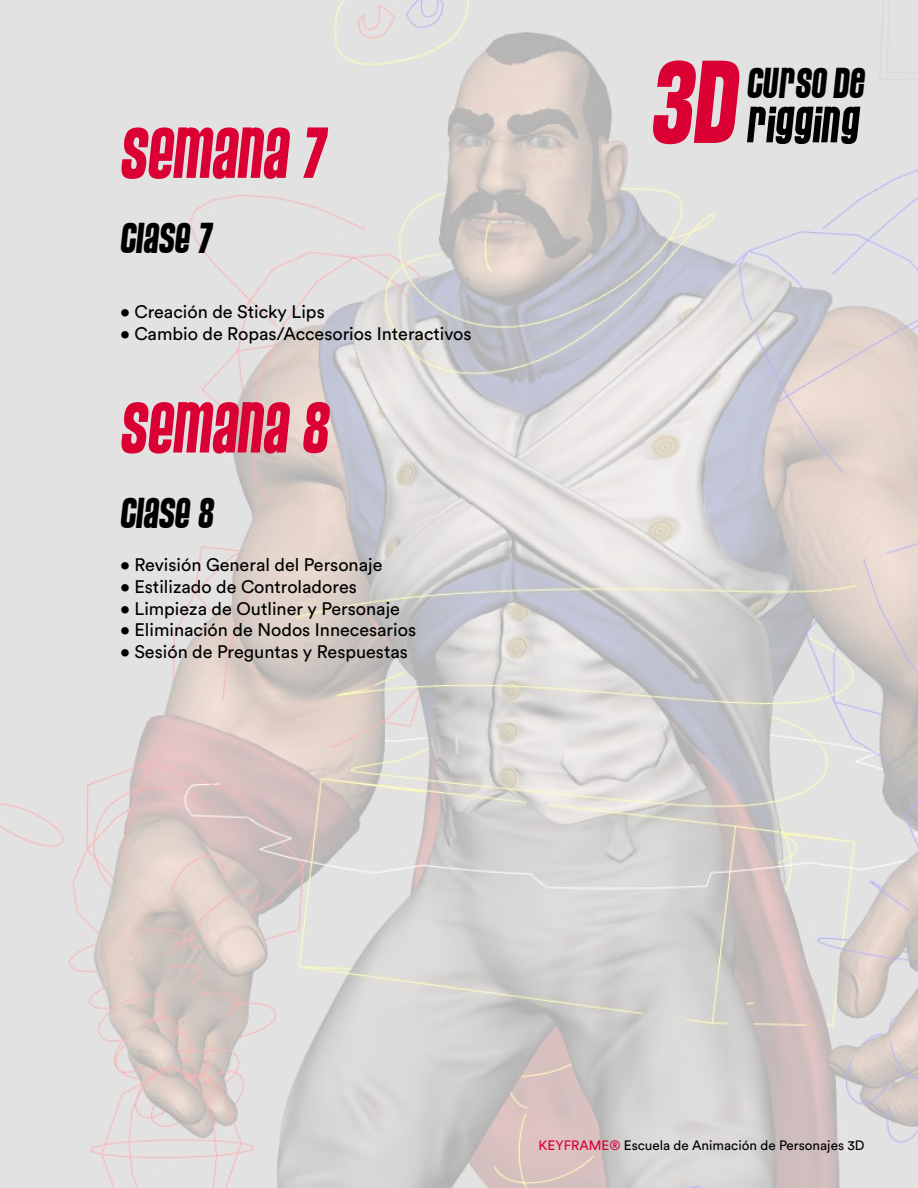
<style>
.page{position:relative;width:918px;height:1188px;background:#fff}
.page>*{position:absolute;margin:0;border:0;box-sizing:border-box;transform-origin:0 0}
.t1{font:123.9px "Pussycat Sassy";color:#da0034}
.t2{font:75.9px "Pussycat Sassy";color:#da0034}
.t3{font:53.7px "Pussycat Sassy";color:#000}
.t4{font:45px "Pussycat Sassy";color:#000}
.t5{font:18px "Circular Std";color:#000}
.t6{font:13.5px "Circular Std";color:#000}
.s1{color:#da0034}
</style>
<div class="page">
<img style="left:0;top:0;width:918px;height:1188px">
<h2 class="t2" style="left:120px;top:111px;width:207px">SEMANA 7</h2>
<h3 class="t4" style="left:120px;top:214px;width:93px">CLASE 7</h3>
<p class="t5" style="left:120px;top:301px;width:206px">• Creación de Sticky Lips</p>
<p class="t5" style="left:120px;top:323px;width:353px">• Cambio de Ropas/Accesorios Interactivos</p>
<h2 class="t2" style="left:120px;top:386px;width:210px">SEMANA 8</h2>
<h3 class="t4" style="left:120px;top:489px;width:95px">CLASE 8</h3>
<p class="t5" style="left:120px;top:554px;width:264px">• Revisión General del Personaje</p>
<p class="t5" style="left:120px;top:576px;width:238px">• Estilizado de Controladores</p>
<p class="t5" style="left:120px;top:597px;width:282px">• Limpieza de Outliner y Personaje</p>
<p class="t5" style="left:120px;top:619px;width:298px">• Eliminación de Nodos Innecesarios</p>
<p class="t5" style="left:120px;top:640px;width:290px">• Sesión de Preguntas y Respuestas</p>
<h1 class="t1" style="left:651px;top:34px;width:88px">3D</h1>
<h3 class="t4" style="left:747px;top:59px;width:119px">CURSODE</h3>
<h3 class="t3" style="left:747px;top:95px;width:114px">RIGGING</h3>
<p class="t6" style="left:539px;top:1137px;width:328px"><span class="s1">KEYFRAME®</span> Escuela de Animación de Personajes 3D</p>
</div>
